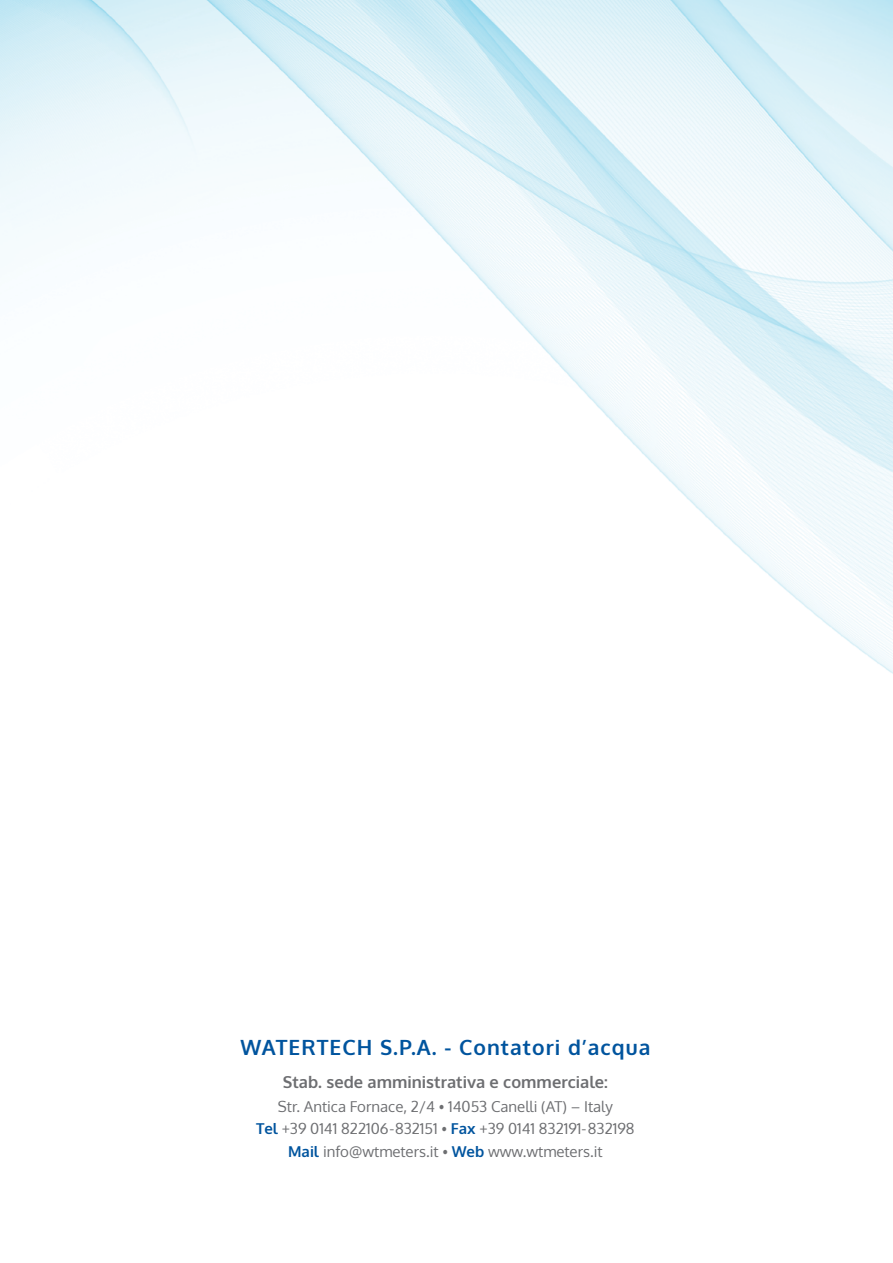
<style>
.page{position:relative;width:893px;height:1263px;background:#fff}
.page>*{position:absolute;margin:0;border:0;box-sizing:border-box;transform-origin:0 0}
.t1{font:700 21px "Oxygen";letter-spacing:.05em;color:#00549e}
.t2{font:700 16.5px "Oxygen";color:#6d6e71}
.t3{font:15px/22.5px "Oxygen";color:#6d6e71;text-align:center}
.s1{font-size:13.5px}
.s2{font-weight:700;color:#00549e}
</style>
<div class="page">
<img style="left:0;top:0;width:893px;height:674px">
<h1 class="t1" style="left:240px;top:1034px;width:411px">WATERTECH S.P.A. - Contatori d’acqua</h1>
<p class="t2" style="left:283px;top:1071px;width:327px">Stab. sede amministrativa e commerciale:</p>
<p class="t3" style="left:256px;top:1095px;width:380px">Str. Antica Fornace, 2/4 <span class="s1">•</span> 14053 Canelli (AT) – Italy<br><span class="s2">Tel</span> +39 0141 822106-832151 <span class="s1">•</span> <span class="s2">Fax</span> +39 0141 832191-832198<br><span class="s2">Mail</span> info@wtmeters.it <span class="s1">•</span> <span class="s2">Web</span> www.wtmeters.it</p>
</div>
